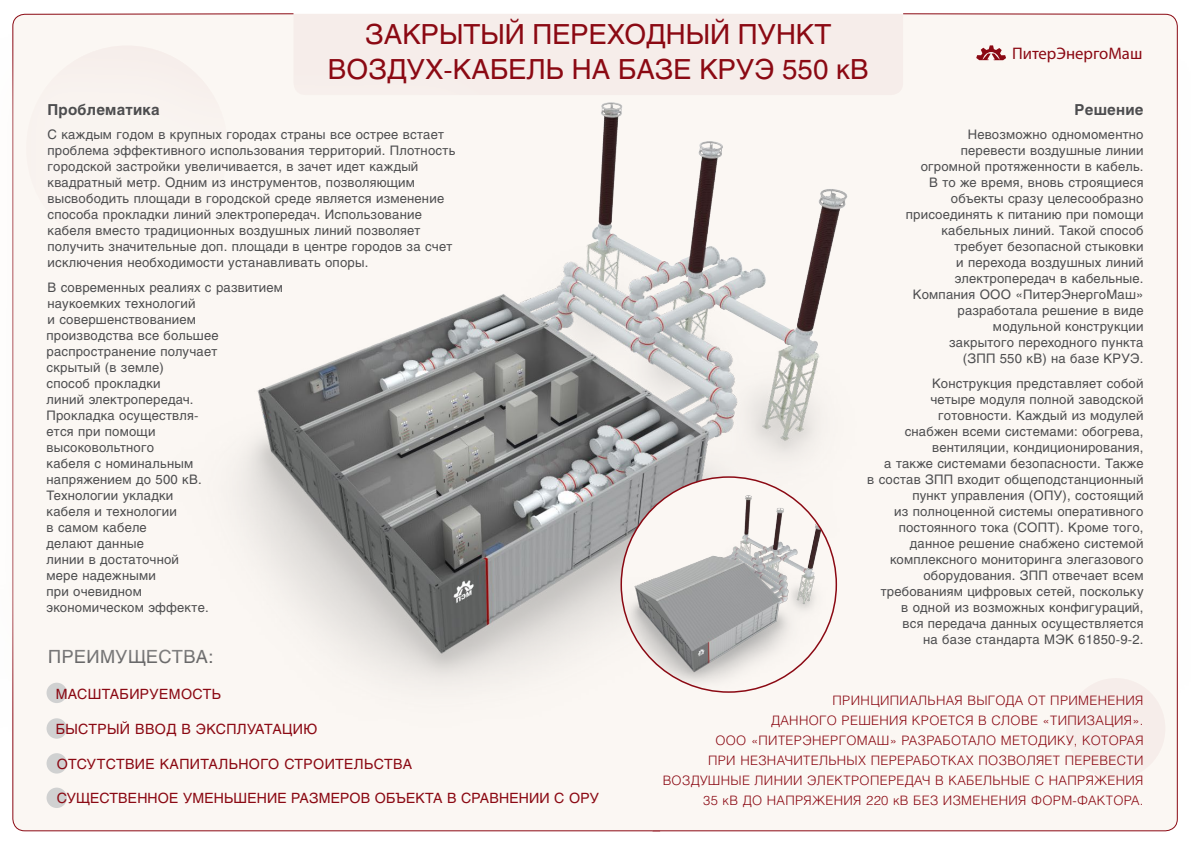
<style>
.page{position:relative;width:1191px;height:842px;background:#fff}
.page>*{position:absolute;margin:0;border:0;box-sizing:border-box;transform-origin:0 0}
.t1{font:27.5px "Helios C";color:#8b0913}
.t2{font:18px "Helios C";color:#4d4d4f}
.t3{font:16.8px "Myriad Pro";color:#8b0913}
.t4{font:700 15px "Helios C";letter-spacing:.015em;color:#4d4d4f}
.t5{font:14px "Helios C";letter-spacing:.135em;color:#8b0913}
.t6{font:13px/16px "Helios C";letter-spacing:.015em;color:#4d4d4f;text-align:right}
.t7{font:13px/20px "Helios Light C";letter-spacing:.025em;color:#8b0913;text-align:right}
</style>
<div class="page">
<div style="left:12px;top:13px;width:639px;height:819px;background:#fbf7f3"></div>
<div style="left:651px;top:13px;width:527px;height:819px;background:#fbf7f3"></div>
<div style="left:293px;top:14px;width:610px;height:80px;background:#f6edea"></div>
<div style="left:808px;top:44px;width:383px;height:663px;background:#fbf7f3"></div>
<div style="left:1066px;top:678px;width:99px;height:101px;background:#f6edea;border-radius:50%"></div>
<div style="left:0;top:569px;width:290px;height:176px;background:#fbf7f3"></div>
<div style="left:47px;top:683px;width:20px;height:20px;background:#d0d1d1;border-radius:50%"></div>
<div style="left:47px;top:718px;width:20px;height:21px;background:#d0d1d1;border-radius:50%"></div>
<div style="left:47px;top:753px;width:20px;height:20px;background:#d0d1d1;border-radius:50%"></div>
<div style="left:47px;top:788px;width:20px;height:20px;background:#d0d1d1;border-radius:50%"></div>
<svg style="left:976px;top:45px;width:30px;height:15px"></svg>
<div style="left:0;top:23px;width:534px;height:671px;background:#fbf7f3"></div>
<img style="left:66px;top:94px;width:848px;height:678px">
<div style="left:621px;top:477px;width:215px;height:215px;background:#fbf7f3;border-radius:50%"></div>
<img style="left:621px;top:491px;width:215px;height:201px">
<h1 class="t1" style="left:365px;top:18px;width:392px">Закрытый п ереходн ый пункт</h1>
<h1 class="t1" style="left:328px;top:53px;width:20px">воз</h1>
<h1 class="t1" style="left:387px;top:53px;width:483px">дух-кабель на баз е КРУЭ 550 кВ</h1>
<p class="t3" style="left:1012px;top:43px;width:132px">ПитерЭнергоМаш</p>
<p class="t4" style="left:48px;top:101px;width:114px">Проблематика</p>
<p class="t6" style="left:48px;top:126px;width:409px;text-align:left">С каждым годом в крупных городах страны все острее встает проблема эффективного использования территорий. Плотность городской застройки увеличивается, в зачет идет каждый квадратный метр. Одним из инструментов, позволяющим высвободить площади в городской среде является изменение способа прокладки линий электропередач. Использование кабеля вместо традиционных воздушных линий позволяет получить значительные доп. площади в центре городов за счет исключения необходимости устанавливать опоры.</p>
<p class="t6" style="left:47px;top:279px;width:238px;text-align:left">В современных реалиях с развитием наукоемких технологий<br>и совершенствованием производства все большее распространение получает<br>скрытый (в земле)<br>способ прокладки<br>линий электропередач.<br>Прокладка осуществля-<br>ется при помощи<br>высоковольтного<br>кабеля с номинальным<br>напряжением до 500 кВ.<br>Технологии укладки<br>кабеля и технологии<br>в самом кабеле<br>делают данные<br>линии в достаточной<br>мере надежными<br>при очевидном<br>экономическом эффекте.</p>
<h2 class="t2" style="left:48px;top:646px;width:124px">Преимуществ</h2>
<h2 class="t2" style="left:196px;top:646px;width:19px">а:</h2>
<p class="t5" style="left:56px;top:686px;width:125px">Масштабируемост</p>
<p class="t5" style="left:212px;top:686px;width:11px">ь</p>
<p class="t5" style="left:56px;top:721px;width:33px">Быстр</p>
<p class="t5" style="left:107px;top:721px;width:39px">ый вво</p>
<p class="t5" style="left:166px;top:721px;width:41px">д в эксп</p>
<p class="t5" style="left:237px;top:721px;width:82px">луатацию</p>
<p class="t5" style="left:57px;top:755px;width:22px">Отсутств</p>
<p class="t5" style="left:135px;top:755px;width:161px">ие капитального стро</p>
<p class="t5" style="left:325px;top:755px;width:60px">ительств</p>
<p class="t5" style="left:403px;top:755px;width:11px">а</p>
<p class="t5" style="left:57px;top:790px;width:53px">Существ</p>
<p class="t5" style="left:128px;top:790px;width:21px">енно</p>
<p class="t5" style="left:169px;top:790px;width:182px">е уменьшение размеров</p>
<p class="t5" style="left:375px;top:790px;width:226px">объекта в сравнении с ОРУ</p>
<p class="t4" style="left:1074px;top:101px;width:71px">Решение</p>
<p class="t6" style="left:906px;top:126px;width:239px">Невозможно одномоментно перевести воздушные линии огромной протяженности в кабель.<br>В то же время, вновь строящиеся объекты сразу целесообразно присоединять к питанию при помощи кабельных линий. Такой способ требует безопасной стыковки<br>и перехода воздушных линий электропередач в кабельные.<br>Компания ООО «ПитерЭнергоМаш» разработала решение в виде модульной конструкции<br>закрытого переходного пункта<br>(ЗПП 550 кВ) на базе КРУЭ.</p>
<p class="t6" style="left:867px;top:375px;width:278px">Конструкция представляет собой<br>четыре модуля полной заводской готовности. Каждый из модулей<br>снабжен всеми системами: обогрева, вентиляции, кондиционирования,<br>а также системами безопасности. Также<br>в состав ЗПП входит общеподстанционный пункт управления (ОПУ), состоящий<br>из полноценной системы оперативного постоянного тока (СОПТ). Кроме того, данное решение снабжено системой комплексного мониторинга элегазового оборудования. ЗПП отвечает всем требованиям цифровых сетей, поскольку<br>в одной из возможных конфигураций,<br>вся передача данных осуществляется<br>на базе стандарта МЭК 61850-9-2.</p>
<p class="t7" style="left:771px;top:690px;width:374px">принципиальная выгода от применения данного решения кроется в слове «типизация».</p>
<p class="t7" style="left:662px;top:730px;width:482px">«П итерЭнергоМаш» разработало методику, которая<br>при незначительных переработках позволяет перевести воздушные линии электропередач в кабельные с напряжения 35 кВ до напряжения 220 кВ без изменения форм-фактора.</p>
<p class="t7" style="left:715px;top:730px;width:9px">ООО</p>
</div>
